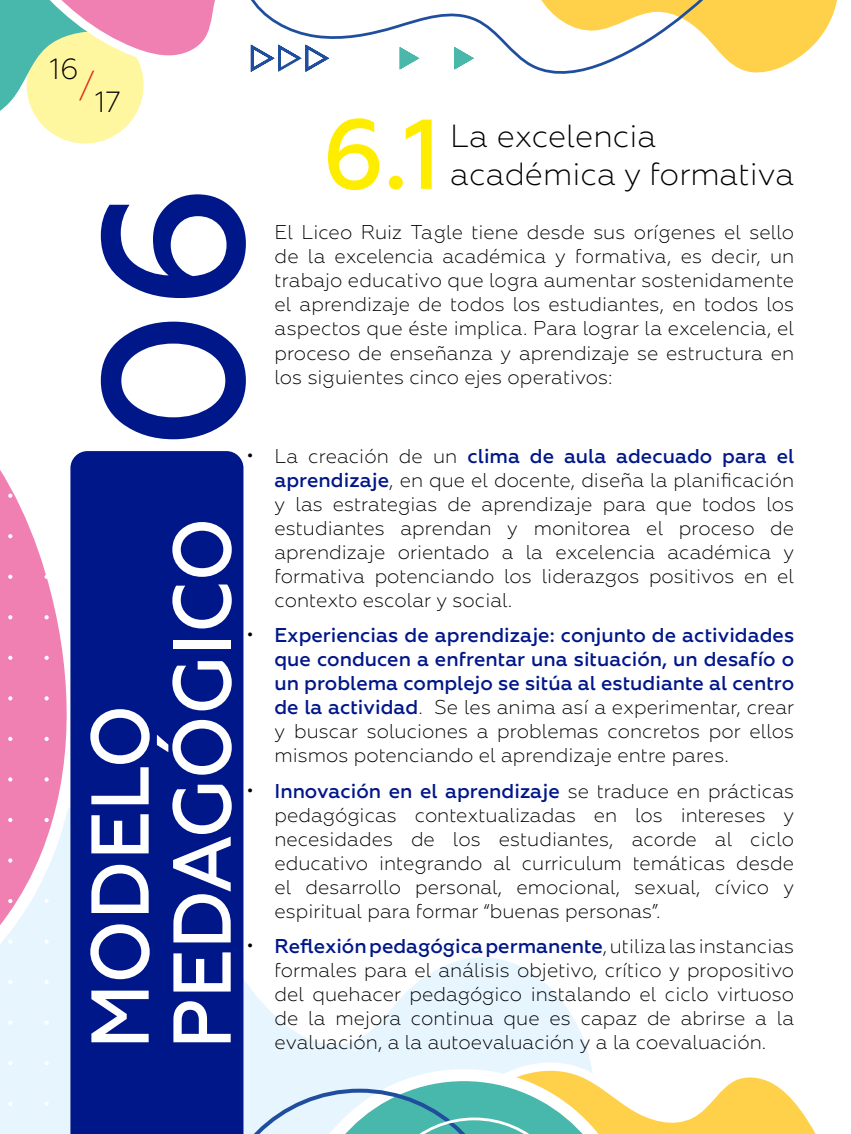
<style>
.page{position:relative;width:851px;height:1134px;background:#fff}
.page>*{position:absolute;margin:0;border:0;box-sizing:border-box;transform-origin:0 0}
.t1{font:500 199.8px "Geometria";color:#001789}
.t2{font:500 98.8px "Geometria";color:#ffed00}
.t3{font:500 81.8px/82px "Geometria";color:#fff;scale:.94 1}
.t4{font:300 32px/38.4px "Geometria";color:#000}
.t5{font:300 32px "Geometria";color:#df271c}
.t6{font:300 29.2px "Geometria";color:#000}
.t7{font:300 20px/24px "Geometria";color:#000;text-align:justify}
.t8{font:500 20px/24px "Geometria";color:#001789;text-align:justify}
.s1{font-weight:500;color:#001789}
.s2{font-weight:300;color:#000}
</style>
<div class="page">
<svg style="left:0;top:807px;width:587px;height:327px"></svg>
<div style="left:27px;top:27px;width:116px;height:116px;background:#fff6a0;border-radius:50%"></div>
<svg style="left:761px;top:0;width:76px;height:73px"></svg>
<svg style="left:243px;top:1048px;width:573px;height:86px"></svg>
<svg style="left:0;top:470px;width:70px;height:586px"></svg>
<svg style="left:0;top:0;width:215px;height:129px"></svg>
<svg style="left:250px;top:0;width:511px;height:74px"></svg>
<svg style="left:8px;top:1101px;width:4px;height:5px"></svg>
<svg style="left:8px;top:1061px;width:4px;height:4px"></svg>
<svg style="left:8px;top:1020px;width:4px;height:5px"></svg>
<svg style="left:8px;top:980px;width:4px;height:4px"></svg>
<svg style="left:8px;top:939px;width:4px;height:5px"></svg>
<svg style="left:8px;top:899px;width:4px;height:4px"></svg>
<svg style="left:8px;top:858px;width:4px;height:5px"></svg>
<svg style="left:8px;top:818px;width:4px;height:4px"></svg>
<svg style="left:8px;top:777px;width:4px;height:4px"></svg>
<svg style="left:8px;top:737px;width:4px;height:4px"></svg>
<svg style="left:8px;top:696px;width:4px;height:4px"></svg>
<svg style="left:8px;top:656px;width:4px;height:4px"></svg>
<svg style="left:8px;top:615px;width:4px;height:4px"></svg>
<svg style="left:8px;top:575px;width:4px;height:4px"></svg>
<svg style="left:8px;top:534px;width:4px;height:4px"></svg>
<svg style="left:8px;top:494px;width:4px;height:4px"></svg>
<svg style="left:45px;top:1101px;width:4px;height:5px"></svg>
<svg style="left:45px;top:1061px;width:4px;height:4px"></svg>
<svg style="left:45px;top:1020px;width:4px;height:5px"></svg>
<svg style="left:45px;top:980px;width:4px;height:4px"></svg>
<svg style="left:45px;top:939px;width:4px;height:5px"></svg>
<svg style="left:45px;top:899px;width:4px;height:4px"></svg>
<svg style="left:45px;top:858px;width:4px;height:5px"></svg>
<svg style="left:45px;top:818px;width:4px;height:4px"></svg>
<svg style="left:45px;top:777px;width:4px;height:4px"></svg>
<svg style="left:45px;top:737px;width:4px;height:4px"></svg>
<svg style="left:45px;top:696px;width:4px;height:4px"></svg>
<svg style="left:45px;top:656px;width:4px;height:4px"></svg>
<svg style="left:45px;top:615px;width:4px;height:4px"></svg>
<svg style="left:45px;top:575px;width:4px;height:4px"></svg>
<svg style="left:45px;top:534px;width:4px;height:4px"></svg>
<svg style="left:45px;top:494px;width:4px;height:4px"></svg>
<div style="left:70px;top:451px;width:173px;height:683px;background:#001789"></div>
<h3 class="t6" style="left:50px;top:52px;width:31px">16</h3>
<h3 class="t5" style="left:79px;top:66px;width:17px">/</h3>
<h3 class="t6" style="left:95px;top:85px;width:28px">17</h3>
<h1 class="t1" style="left:57px;top:451px;width:270px;rotate:-90deg">06</h1>
<h2 class="t2" style="left:322px;top:97px;width:120px">6.1</h2>
<h3 class="t4" style="left:450px;top:116px;width:345px">La excelencia académica y formativa</h3>
<p class="t7" style="left:274px;top:220px;width:521px">El Liceo Ruiz Tagle tiene desde sus orígenes el sello de la excelencia académica y formativa, es decir, un trabajo educativo que logra aumentar sostenidamente el aprendizaje de todos los estudiantes, en todos los aspectos que éste implica. Para lograr la excelencia, el proceso de enseñanza y aprendizaje se estructura en los siguientes cinco ejes operativos:</p>
<h3 class="t3" style="left:80px;top:1049px;width:567px;rotate:-90deg">MODELO<br>PEDAGÓGICO</h3>
<p class="t7" style="left:274px;top:444px;width:521px;text-indent:-28px">• La creación de un <span class="s1">clima de aula adecuado para el aprendizaje</span>, en que el docente, diseña la planificación y las estrategias de aprendizaje para que todos los estudiantes aprendan y monitorea el proceso de aprendizaje orientado a la excelencia académica y formativa potenciando los liderazgos positivos en el contexto escolar y social.</p>
<p class="t8" style="left:274px;top:623px;width:521px;text-indent:-28px"><span class="s2">•</span> Experiencias de aprendizaje: conjunto de actividades que conducen a enfrentar una situación, un desafío o un problema complejo se sitúa al estudiante al centro de la actividad<span class="s2">. Se les anima así a experimentar, crear y buscar soluciones a problemas concretos por ellos mismos potenciando el aprendizaje entre pares.</span></p>
<p class="t7" style="left:274px;top:778px;width:521px;text-indent:-28px">• <span class="s1">Innovación en el aprendizaje</span> se traduce en prácticas pedagógicas contextualizadas en los intereses y necesidades de los estudiantes, acorde al ciclo educativo integrando al curriculum temáticas desde el desarrollo personal, emocional, sexual, cívico y espiritual para formar “buenas personas”.</p>
<p class="t7" style="left:274px;top:934px;width:521px;text-indent:-28px">• <span class="s1">Reflexión pedagógica permanente</span>, utiliza las instancias formales para el análisis objetivo, crítico y propositivo del quehacer pedagógico instalando el ciclo virtuoso de la mejora continua que es capaz de abrirse a la evaluación, a la autoevaluación y a la coevaluación.</p>
</div>
